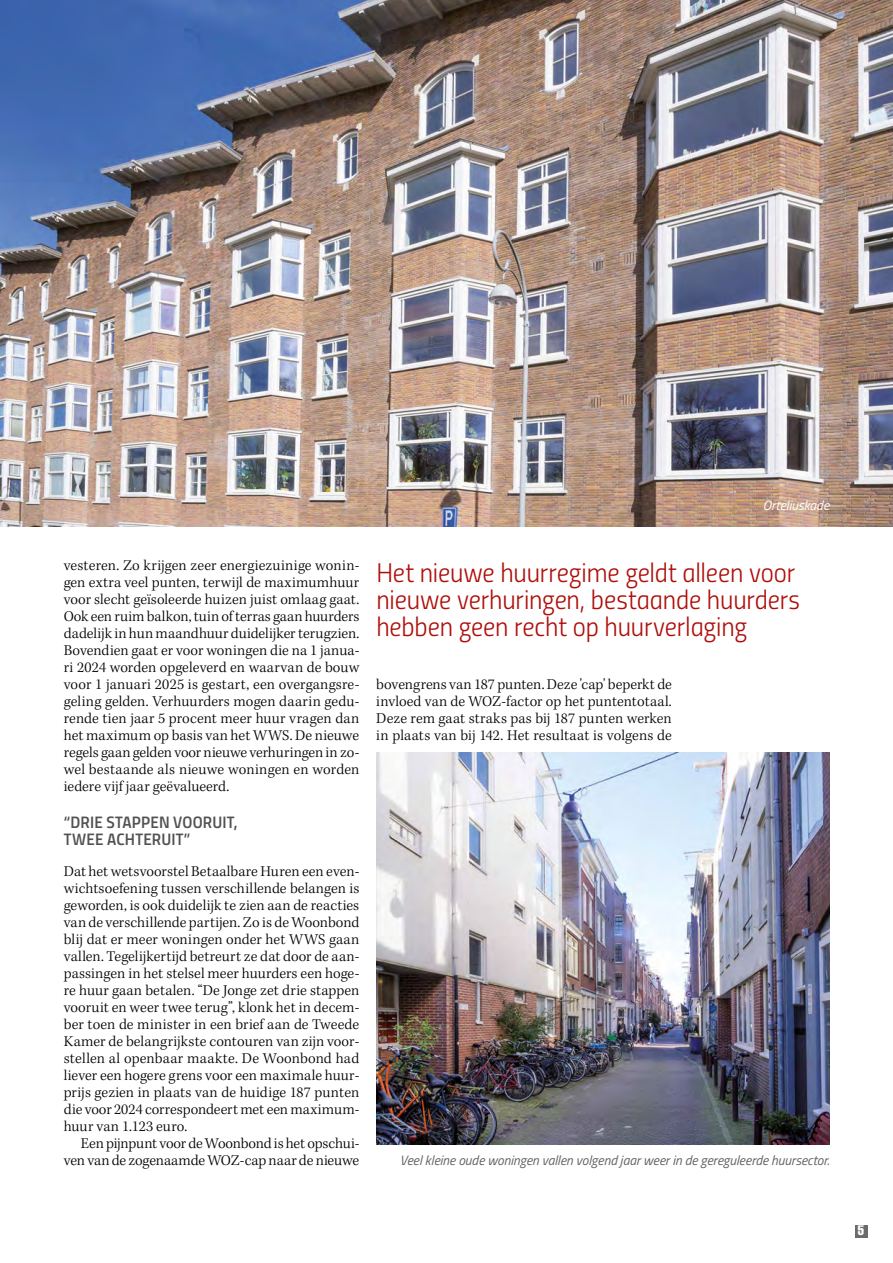
<style>
.page{position:relative;width:893px;height:1263px;background:#fff}
.page>*{position:absolute;margin:0;border:0;box-sizing:border-box;transform-origin:0 0}
.t1{font:27px/27.3px "Titillium Light Upright";letter-spacing:-.005em;color:#ae0f0a}
.t2{font:16.65px/17px "Titillium Semibold Upright";letter-spacing:.01em;color:#525251}
.t3{font:300 15.3px/17px "Kepler Std";color:#000;text-align:justify}
.t4{font:italic 13.5px "Titillium";letter-spacing:-.005em;color:#646363}
.t5{font:italic 13.5px "Titillium";letter-spacing:-.005em;color:#fff}
.t6{font:extra-condensed 13.5px "Helvetica";color:#fff}
</style>
<div class="page">
<div style="left:855px;top:1225px;width:12px;height:12px;background:#6b6b6a"></div>
<img style="left:0;top:0;width:893px;height:526px">
<img style="left:376px;top:753px;width:453px;height:391px">
<p class="t5" style="left:763px;top:496px;width:68px">Orteliuskade</p>
<p class="t3" style="left:64px;top:557px;width:297px">vesteren. Zo krijgen zeer energiezuinige wonin&shy;gen extra veel punten, terwijl de maximumhuur voor slecht geïsoleerde huizen juist omlaag gaat.<br>Ook een ruim balkon, tuin of terras gaan huurders dadelijk in hun maandhuur duidelijker terugzien.<br>Bovendien gaat er voor woningen die na 1 janua&shy;ri 2024 worden opgeleverd en waarvan de bouw voor 1 januari 2025 is gestart, een overgangsre&shy;geling gelden. Verhuurders mogen daarin gedu&shy;rende tien jaar 5 procent meer huur vragen dan het maximum op basis van het WWS. De nieuwe regels gaan gelden voor nieuwe verhuringen in zo&shy;wel bestaande als nieuwe woningen en worden iedere vijf jaar geëvalueerd.</p>
<p class="t2" style="left:64px;top:813px;width:175px">“DRIE STAPPEN VOORUIT,<br>TWEE ACHTERUIT”</p>
<p class="t3" style="left:64px;top:863px;width:297px">Dat het wetsvoorstel Betaalbare Huren een even&shy;wichtsoefening tussen verschillende belangen is geworden, is ook duidelijk te zien aan de reacties van de verschillende partijen. Zo is de Woonbond blij dat er meer woningen onder het WWS gaan vallen. Tegelijkertijd betreurt ze dat door de aan&shy;passingen in het stelsel meer huurders een hoge&shy;re huur gaan betalen. “De Jonge zet drie stappen vooruit en weer twee terug”, klonk het in decem&shy;ber toen de minister in een brief aan de Tweede Kamer de belangrijkste contouren van zijn voor&shy;stellen al openbaar maakte. De Woonbond had liever een hogere grens voor een maximale huur&shy;prijs gezien in plaats van de huidige 187 punten die voor 2024 correspondeert met een maximum&shy;huur van 1.123 euro.</p>
<p class="t3" style="left:64px;top:1135px;width:297px;text-align:right">Een pijnpunt voor de Woonbond is het opschui&shy;ven van de zogenaamde WOZ-cap naar de nieuwe</p>
<h1 class="t1" style="left:376px;top:557px;width:425px">Het nieuwe huurregime geldt alleen voor nieuwe verhuringen, bestaande huurders hebben geen recht op huurverlaging</h1>
<p class="t3" style="left:376px;top:676px;width:297px">bovengrens van 187 punten. Deze 'cap' beperkt de invloed van de WOZ-factor op het puntentotaal.<br>Deze rem gaat straks pas bij 187 punten werken in plaats van bij 142. Het resultaat is volgens de</p>
<p class="t4" style="left:400px;top:1150px;width:431px">Veel kleine oude woningen vallen volgend jaar weer in de gereguleerde huursector.</p>
<p class="t6" style="left:858px;top:1221px;width:8px">5</p>
</div>
